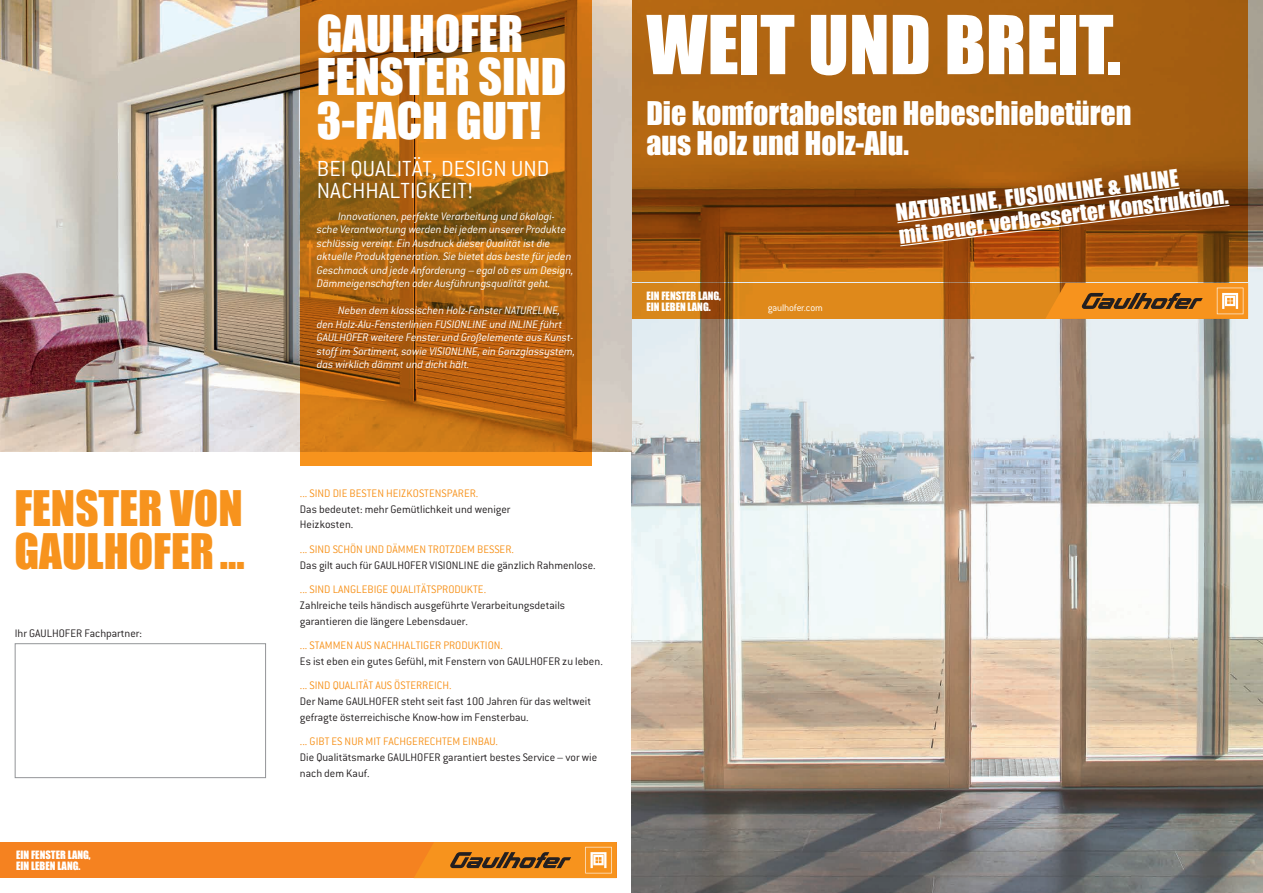
<style>
.page{position:relative;width:1263px;height:893px;background:#fff}
.page>*{position:absolute;margin:0;border:0;box-sizing:border-box;transform-origin:0 0}
.t1{font:75px "Impact";color:#fff}
.t2{font:46.5px/43.5px "Impact";color:#fff}
.t3{font:45px/43.5px "Impact";color:#f7931d}
.t4{font:30px/30px "Impact";color:#fff}
.t5{font:300 24px/22.5px "Conduit WN";color:#fff}
.t6{font:21.75px/23.2px "Impact";color:#fff}
.t7{font:italic 300 12px/13.5px "Conduit WN";letter-spacing:-.005em;color:#fff}
.t8{font:300 12px/15.9px "Conduit WN";color:#231f20}
.t9{font:300 12px "Conduit WN";color:#f7931d}
.t10{font:10.57px/10.6px "Impact";color:#fff}
.t11{font:300 10.57px "Conduit ITC";letter-spacing:-.015em;color:#fff}
</style>
<div class="page">
<img style="left:631px;top:0;width:632px;height:893px">
<svg style="left:631px;top:283px;width:414px;height:36px;fill:#df891b"></svg>
<svg style="left:631px;top:0;width:617px;height:281px;fill:#ac6211"></svg>
<svg style="left:1045px;top:283px;width:203px;height:36px"></svg>
<div style="left:0;top:842px;width:616px;height:36px;background:#f58220"></div>
<svg style="left:414px;top:842px;width:202px;height:36px"></svg>
<img style="left:0;top:0;width:631px;height:452px">
<svg style="left:300px;top:0;width:292px;height:466px"></svg>
<div style="left:15px;top:643px;width:251px;height:135px;border:1px solid #939598"></div>
<svg style="left:896px;top:187px;width:335px;height:60px"></svg>
<h3 class="t3" style="left:14px;top:485px;width:232px">FENSTER VON<br>GAULHOFER...</h3>
<p class="t8" style="left:15px;top:626px;width:129px">Ihr GAULHOFER Fachpartner:</p>
<p class="t10" style="left:16px;top:849px;width:76px">EIN FENSTER LANG,<br>EIN LEBEN LANG.</p>
<h2 class="t2" style="left:317px;top:10px;width:251px">GAULHOFER<br>FENSTER SIND<br>3-FACH GUT!</h2>
<h3 class="t5" style="left:317px;top:157px;width:234px">BEI QUALITÄT, DESIGN UND<br>NACHHALTIGKEIT!</h3>
<p class="t7" style="left:317px;top:209px;width:258px;text-indent:21px">Innovationen, perfekte Verarbeitung und ökologi&shy;sche Verantwortung werden bei jedem unserer Produkte schlüssig vereint. Ein Ausdruck dieser Qualität ist die aktuelle Produktgeneration. Sie bietet das beste für jeden Geschmack und jede Anforderung – egal ob es um Design, Dämmeigenschaften oder Ausführungsqualität geht.</p>
<p class="t7" style="left:317px;top:304px;width:260px;text-indent:21px">Neben dem klassischen Holz-Fenster NATURELINE, den Holz-Alu-Fensterlinien FUSIONLINE und INLINE führt GAULHOFER weitere Fenster und Großelemente aus Kunst&shy;stoff im Sortiment, sowie VISIONLINE, ein Ganzglassystem, das wirklich dämmt und dicht hält.</p>
<h1 class="t1" style="left:646px;top:-13px;width:476px">WEIT UND BREIT.</h1>
<h3 class="t4" style="left:646px;top:98px;width:487px">Die komfortabelsten Hebeschiebetüren aus Holz und Holz-Alu.</h3>
<p class="t10" style="left:646px;top:290px;width:76px">EIN FENSTER LANG,<br>EIN LEBEN LANG.</p>
<p class="t11" style="left:768px;top:302px;width:56px">gaulhofer.com</p>
<h3 class="t6" style="left:895px;top:200px;width:333px;rotate:-7deg">NATURELINE, FUSIONLINE &amp; INLINE<br>mit neuer, verbesserter Konstruktion.</h3>
<p class="t9" style="left:300px;top:486px;width:180px">... SIND DIE BESTEN HEIZKOSTENSPARER.</p>
<p class="t8" style="left:300px;top:501px;width:212px">Das bedeutet: mehr Gemütlichkeit und weniger<br>Heizkosten.</p>
<p class="t9" style="left:300px;top:542px;width:216px">... SIND SCHÖN UND DÄMMEN TROTZDEM BESSER.</p>
<p class="t8" style="left:300px;top:557px;width:297px">Das gilt auch für GAULHOFER VISIONLINE die gänzlich Rahmenlose.</p>
<p class="t9" style="left:300px;top:583px;width:188px">... SIND LANGLEBIGE QUALITÄTSPRODUKTE.</p>
<p class="t8" style="left:300px;top:597px;width:267px">Zahlreiche teils händisch ausgeführte Verarbeitungsdetails garantieren die längere Lebensdauer.</p>
<p class="t9" style="left:300px;top:639px;width:205px">... STAMMEN AUS NACHHALTIGER PRODUKTION.</p>
<p class="t8" style="left:300px;top:653px;width:304px">Es ist eben ein gutes Gefühl, mit Fenstern von GAULHOFER zu leben.</p>
<p class="t9" style="left:300px;top:679px;width:153px">... SIND QUALITÄT AUS ÖSTERREICH.</p>
<p class="t8" style="left:300px;top:693px;width:293px">Der Name GAULHOFER steht seit fast 100 Jahren für das weltweit gefragte österreichische Know-how im Fensterbau.</p>
<p class="t9" style="left:300px;top:735px;width:200px">... GIBT ES NUR MIT FACHGERECHTEM EINBAU.</p>
<p class="t8" style="left:300px;top:749px;width:299px">Die Qualitätsmarke GAULHOFER garantiert bestes Service – vor wie nach dem Kauf.</p>
</div>
